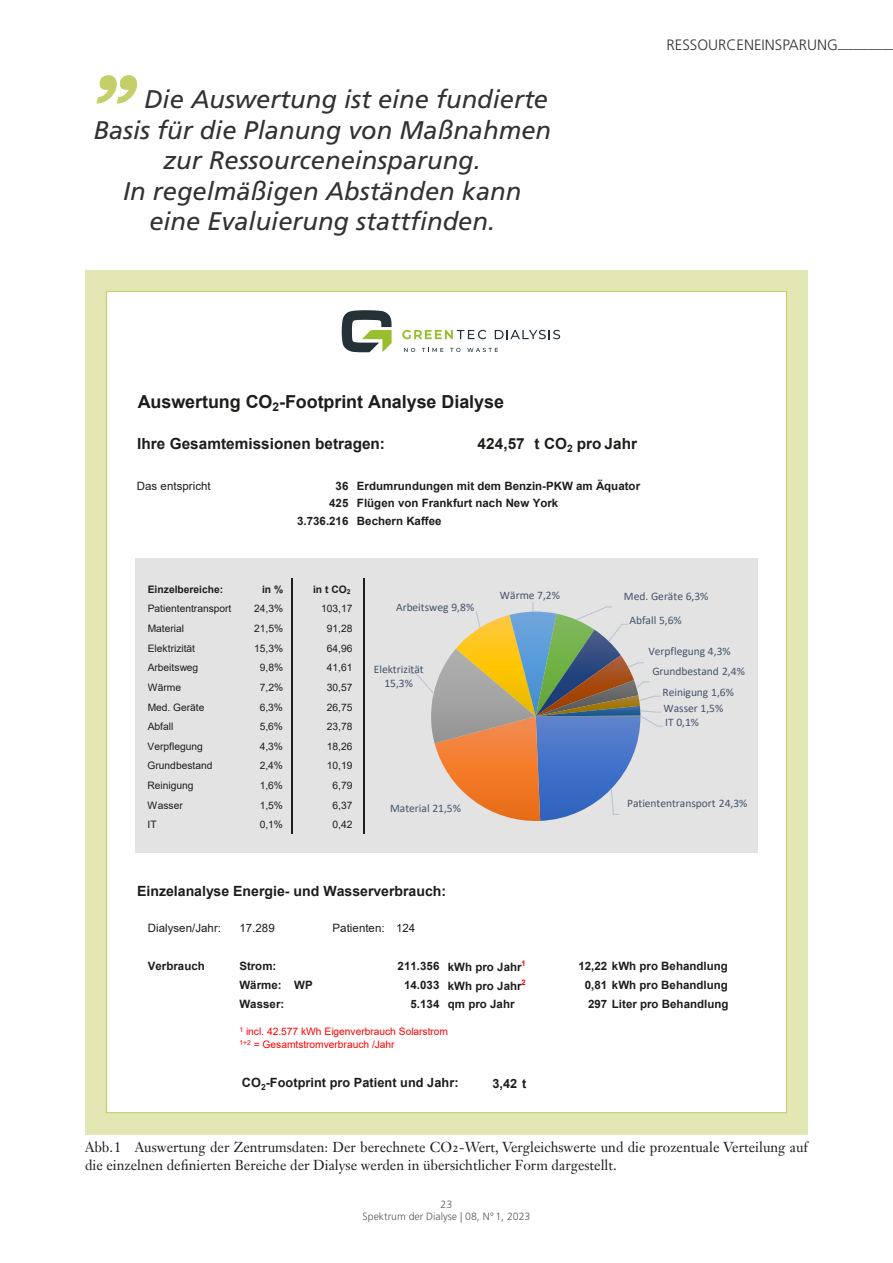
<style>
.page{position:relative;width:893px;height:1263px;background:#fff}
.page>*{position:absolute;margin:0;border:0;box-sizing:border-box;transform-origin:0 0}
.t1{font:italic 25.5px "Frutiger LT Std";color:#333233}
.t2{font:700 18px "Arial";letter-spacing:-.005em;color:#1d1d1b}
.t3{font:700 15.3px "Arial";color:#1d1d1b}
.t4{font:300 15px "Frutiger LT Std";color:#333233}
.t5{font:14.25px/18px "Janson Text LT Std";color:#1d1d1b}
.t6{font:700 14.1px "Arial";color:#1d1d1b}
.t7{font:700 12.75px "Arial";letter-spacing:.005em;color:#1d1d1b}
.t8{font:700 11.55px/17.7px "Arial";color:#1d1d1b}
.t9{font:11.55px/14.1px "Calibri";color:#44546a}
.t10{font:11.55px "Arial";letter-spacing:.005em;color:#1d1d1b}
.t11{font:300 10.5px/12.6px "Frutiger LT Std";color:#59585a;text-align:center}
.t12{font:10.2px "Arial";letter-spacing:-.005em;color:#1d1d1b}
.t13{font:10.2px/12.3px "Arial";letter-spacing:-.005em;color:#f00}
.t14{font:700 10.2px "Arial";color:#1d1d1b}
.t15{font:700 7.65px "Arial";color:#f00}
</style>
<div class="page">
<div style="left:85px;top:270px;width:723px;height:864px;background:#e2e7b4"></div>
<svg style="left:96px;top:75px;width:42px;height:29px"></svg>
<div style="left:107px;top:291px;width:679px;height:822px;background:#fff"></div>
<svg style="left:404px;top:348px;width:11px;height:4px"></svg>
<svg style="left:422px;top:348px;width:21px;height:4px"></svg>
<svg style="left:450px;top:348px;width:10px;height:4px"></svg>
<svg style="left:467px;top:348px;width:31px;height:4px"></svg>
<svg style="left:342px;top:310px;width:50px;height:43px"></svg>
<svg style="left:495px;top:330px;width:65px;height:9px"></svg>
<svg style="left:402px;top:330px;width:84px;height:9px"></svg>
<div style="left:135px;top:559px;width:623px;height:294px;background:#e3e3e3"></div>
<hr style="left:291px;top:578px;width:2px;height:255px;background:#1d1d1b">
<hr style="left:363px;top:578px;width:1px;height:255px;background:#1d1d1b">
<svg style="left:410px;top:602px;width:254px;height:219px"></svg>
<h1 class="t1" style="left:144px;top:84px;width:405px">Die Auswertung ist eine fundierte</h1>
<h1 class="t1" style="left:93px;top:115px;width:459px">Basis für die Planung von Maßnahmen</h1>
<h1 class="t1" style="left:164px;top:145px;width:319px">zur Ressourceneinsparung.</h1>
<h1 class="t1" style="left:123px;top:176px;width:400px">In regelmäßigen Abständen kann</h1>
<h1 class="t1" style="left:149px;top:207px;width:347px">eine Evaluierung stattfinden.</h1>
<p class="t4" style="left:667px;top:36px;width:225px">RESSOURCENEINSPARUNG_______</p>
<h2 class="t2" style="left:138px;top:389px;width:368px">Auswertung CO<sub>2</sub>-Footprint Analyse Dialyse</h2>
<h3 class="t3" style="left:137px;top:433px;width:249px">Ihre Gesamtemissionen betragen:</h3>
<h3 class="t3" style="left:478px;top:433px;width:161px">424,57 t CO<sub>2</sub> pro Jahr</h3>
<p class="t10" style="left:137px;top:477px;width:76px">Das entspricht</p>
<p class="t8" style="left:357px;top:477px;width:285px">Erdumrundungen mit dem Benzin-PKW am Äquator<br>Flügen von Frankfurt nach New York<br>Bechern Kaffee</p>
<p class="t8" style="left:297px;top:477px;width:53px;text-align:right">36<br>425<br>3.736.216</p>
<p class="t14" style="left:148px;top:582px;width:77px">Einzelbereiche:</p>
<p class="t14" style="left:262px;top:582px;width:23px">in %</p>
<p class="t14" style="left:313px;top:582px;width:39px">in t CO<sub>2</sub></p>
<p class="t12" style="left:148px;top:602px;width:85px">Patiententransport</p>
<p class="t12" style="left:254px;top:602px;width:31px">24,3%</p>
<p class="t12" style="left:321px;top:602px;width:33px">103,17</p>
<p class="t12" style="left:148px;top:621px;width:38px">Material</p>
<p class="t12" style="left:254px;top:621px;width:31px">21,5%</p>
<p class="t12" style="left:327px;top:621px;width:27px">91,28</p>
<p class="t12" style="left:148px;top:641px;width:49px">Elektrizität</p>
<p class="t12" style="left:254px;top:641px;width:31px">15,3%</p>
<p class="t12" style="left:327px;top:641px;width:27px">64,96</p>
<p class="t12" style="left:148px;top:661px;width:52px">Arbeitsweg</p>
<p class="t12" style="left:260px;top:661px;width:25px">9,8%</p>
<p class="t12" style="left:327px;top:661px;width:27px">41,61</p>
<p class="t12" style="left:148px;top:680px;width:35px">Wärme</p>
<p class="t12" style="left:260px;top:680px;width:25px">7,2%</p>
<p class="t12" style="left:327px;top:680px;width:27px">30,57</p>
<p class="t12" style="left:148px;top:700px;width:58px">Med. Geräte</p>
<p class="t12" style="left:260px;top:700px;width:25px">6,3%</p>
<p class="t12" style="left:327px;top:700px;width:27px">26,75</p>
<p class="t12" style="left:148px;top:719px;width:27px">Abfall</p>
<p class="t12" style="left:260px;top:719px;width:25px">5,6%</p>
<p class="t12" style="left:327px;top:719px;width:27px">23,78</p>
<p class="t12" style="left:148px;top:739px;width:57px">Verpflegung</p>
<p class="t12" style="left:260px;top:739px;width:25px">4,3%</p>
<p class="t12" style="left:327px;top:739px;width:27px">18,26</p>
<p class="t12" style="left:148px;top:759px;width:66px">Grundbestand</p>
<p class="t12" style="left:260px;top:759px;width:25px">2,4%</p>
<p class="t12" style="left:327px;top:759px;width:27px">10,19</p>
<p class="t12" style="left:148px;top:778px;width:48px">Reinigung</p>
<p class="t12" style="left:260px;top:778px;width:25px">1,6%</p>
<p class="t12" style="left:332px;top:778px;width:21px">6,79</p>
<p class="t12" style="left:148px;top:798px;width:37px">Wasser</p>
<p class="t12" style="left:260px;top:798px;width:25px">1,5%</p>
<p class="t12" style="left:332px;top:798px;width:21px">6,37</p>
<p class="t12" style="left:148px;top:818px;width:11px">IT</p>
<p class="t12" style="left:260px;top:818px;width:25px">0,1%</p>
<p class="t12" style="left:332px;top:818px;width:21px">0,42</p>
<p class="t9" style="left:396px;top:600px;width:80px">Arbeitsweg 9,8%</p>
<p class="t9" style="left:374px;top:662px;width:51px;text-align:center">Elektrizität<br>15,3%</p>
<p class="t9" style="left:500px;top:588px;width:62px">Wärme 7,2%</p>
<p class="t9" style="left:629px;top:583px;width:81px;line-height:24.5px;text-indent:-5px">Med. Geräte 6,3%<br>Abfall 5,6%</p>
<p class="t9" style="left:652px;top:642px;width:94px;line-height:19.4px;text-indent:-4px">Verpflegung 4,3%<br>Grundbestand 2,4%</p>
<p class="t9" style="left:662px;top:684px;width:73px;line-height:15.9px">Reinigung 1,6%<br>Wasser 1,5%</p>
<p class="t9" style="left:665px;top:715px;width:35px">IT 0,1%</p>
<p class="t9" style="left:390px;top:800px;width:72px">Material 21,5%</p>
<p class="t9" style="left:627px;top:796px;width:122px">Patiententransport 24,3%</p>
<p class="t6" style="left:137px;top:881px;width:310px">Einzelanalyse Energie- und Wasserverbrauch:</p>
<p class="t10" style="left:148px;top:920px;width:75px">Dialysen/Jahr:</p>
<p class="t10" style="left:239px;top:920px;width:37px">17.289</p>
<p class="t10" style="left:333px;top:920px;width:84px">Patienten: 124</p>
<p class="t8" style="left:148px;top:957px;width:59px">Verbrauch</p>
<p class="t8" style="left:239px;top:957px;width:39px">Strom:</p>
<p class="t8" style="left:398px;top:958px;width:126px">211.356 kWh pro Jahr</p>
<p class="t15" style="left:522px;top:957px;width:6px">1</p>
<p class="t8" style="left:578px;top:957px;width:151px">12,22 kWh pro Behandlung</p>
<p class="t8" style="left:239px;top:976px;width:75px">Wärme: WP</p>
<p class="t8" style="left:404px;top:977px;width:119px">14.033 kWh pro Jahr</p>
<p class="t15" style="left:522px;top:976px;width:6px">2</p>
<p class="t8" style="left:585px;top:976px;width:145px">0,81 kWh pro Behandlung</p>
<p class="t8" style="left:239px;top:995px;width:46px">Wasser:</p>
<p class="t8" style="left:410px;top:995px;width:106px">5.134 qm pro Jahr</p>
<p class="t8" style="left:588px;top:995px;width:142px">297 Liter pro Behandlung</p>
<p class="t13" style="left:239px;top:1025px;width:210px"><sup>1</sup> incl. 42.577 kWh Eigenverbrauch Solarstrom<br><sup>1+2</sup> = Gesamtstromverbrauch /Jahr</p>
<p class="t7" style="left:242px;top:1074px;width:218px">CO<sub>2</sub>-Footprint pro Patient und Jahr:</p>
<p class="t7" style="left:493px;top:1074px;width:35px">3,42 t</p>
<p class="t5" style="left:85px;top:1138px;width:724px">Abb.1 Auswertung der Zentrumsdaten: Der berechnete CO2-Wert, Vergleichswerte und die prozentuale Verteilung auf die einzelnen definierten Bereiche der Dialyse werden in übersichtlicher Form dargestellt.</p>
<p class="t11" style="left:363px;top:1198px;width:169px">23<br>Spektrum der Dialyse | 08, N°1, 2023</p>
</div>
